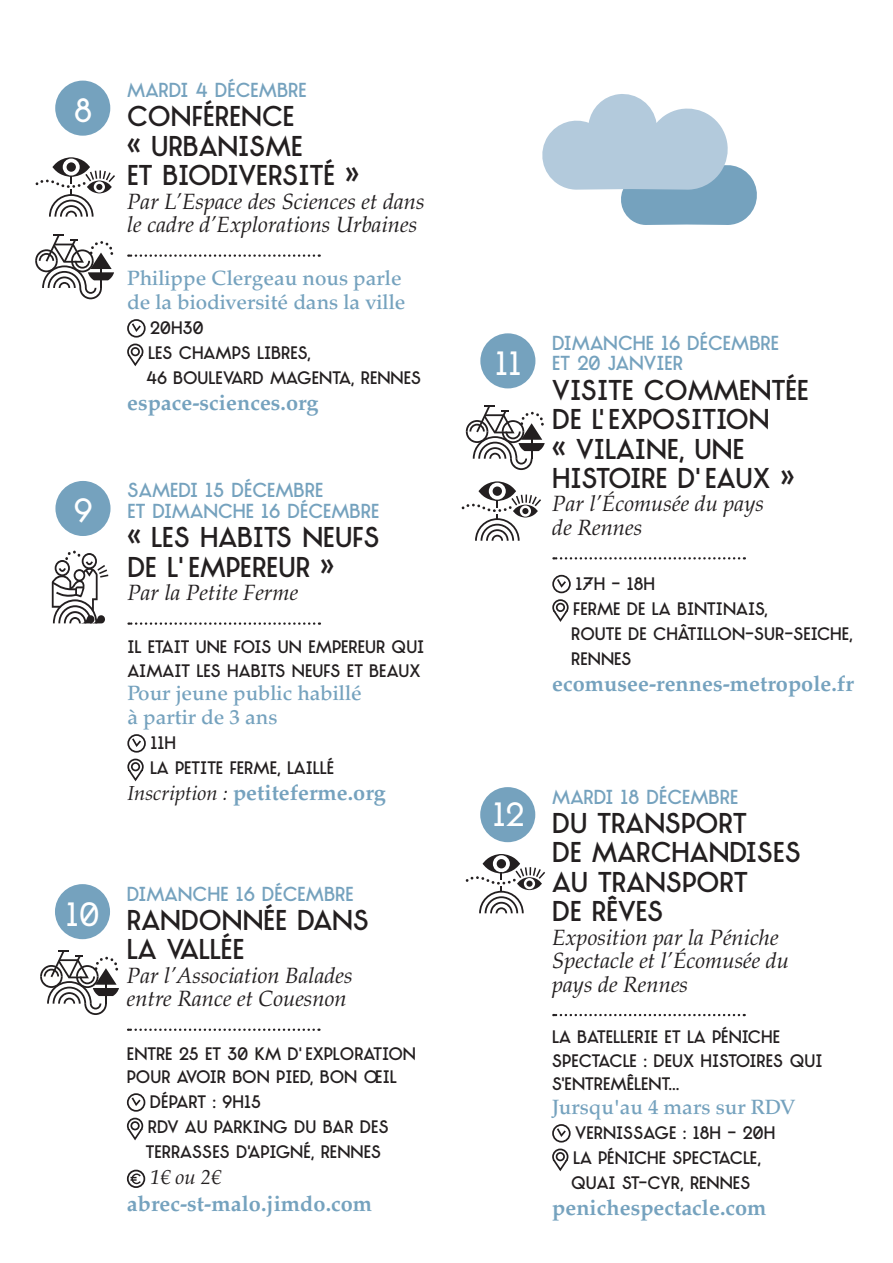
<style>
.page{position:relative;width:893px;height:1263px;background:#fff}
.page>*{position:absolute;margin:0;border:0;box-sizing:border-box;transform-origin:0 0}
.t1{font:31.8px "TJ Evolette A";color:#fff}
.t2{font:700 27px/29.4px "TJ Evolette A";color:#231f20}
.t3{font:italic 21.9px/23.4px "Palatino LT Std";color:#231f20}
.t4{font:700 21.9px "Palatino LT Std";color:#75a2be}
.t5{font:500 20.7px/23.4px "Palatino LT Std";color:#75a2be}
.t6{font:italic 20.4px "Palatino LT Std";color:#231f20}
.t7{font:700 19.2px/20.7px "TJ Evolette A";color:#75a2be}
.t8{font:700 17.1px/24.9px "TJ Evolette A";color:#231f20}
.s1{font-weight:400;font-style:italic;font-size:20.4px;color:#231f20}
</style>
<div class="page">
<svg style="left:466px;top:405px;width:79px;height:65px"></svg>
<svg style="left:553px;top:557px;width:192px;height:2px"></svg>
<svg style="left:552px;top:574px;width:19px;height:48px"></svg>
<div style="left:480px;top:333px;width:55px;height:55px;background:#75a2be;border-radius:50%"></div>
<svg style="left:461px;top:481px;width:80px;height:60px"></svg>
<svg style="left:553px;top:1014px;width:192px;height:2px"></svg>
<svg style="left:552px;top:1124px;width:19px;height:47px"></svg>
<div style="left:480px;top:787px;width:55px;height:55px;background:#75a2be;border-radius:50%"></div>
<svg style="left:466px;top:854px;width:79px;height:59px"></svg>
<svg style="left:542px;top:94px;width:215px;height:131px"></svg>
<svg style="left:129px;top:622px;width:191px;height:3px"></svg>
<svg style="left:127px;top:734px;width:19px;height:48px"></svg>
<div style="left:55px;top:481px;width:56px;height:55px;background:#75a2be;border-radius:50%"></div>
<svg style="left:52px;top:550px;width:56px;height:74px"></svg>
<svg style="left:128px;top:1028px;width:191px;height:3px"></svg>
<svg style="left:126px;top:1093px;width:20px;height:48px"></svg>
<div style="left:127px;top:1170px;width:18px;height:18px;border:2px solid #231f20;border-radius:50%"></div>
<svg style="left:130px;top:1173px;width:11px;height:11px"></svg>
<div style="left:55px;top:884px;width:55px;height:55px;background:#75a2be;border-radius:50%"></div>
<svg style="left:40px;top:950px;width:79px;height:65px"></svg>
<svg style="left:35px;top:157px;width:80px;height:60px"></svg>
<svg style="left:128px;top:254px;width:192px;height:3px"></svg>
<svg style="left:127px;top:319px;width:19px;height:48px"></svg>
<div style="left:55px;top:81px;width:55px;height:55px;background:#75a2be;border-radius:50%"></div>
<svg style="left:35px;top:235px;width:79px;height:64px"></svg>
<h1 class="t1" style="left:74px;top:92px;width:20px">8</h1>
<h1 class="t1" style="left:74px;top:492px;width:20px">9</h1>
<p class="t7" style="left:127px;top:80px;width:181px">MARDI 4 DÉCEMBRE</p>
<h2 class="t2" style="left:127px;top:102px;width:51px">CONFÉRENCE<br>« URBANISME<br>ET BIODIVERSITÉ</h2>
<h2 class="t2" style="left:345px;top:161px;width:15px">»</h2>
<p class="t3" style="left:127px;top:190px;width:299px">Par L’Espace des Sciences et dans le cadre d’Explorations Urbaines</p>
<p class="t5" style="left:127px;top:267px;width:280px">Philippe Clergeau nous parle de la biodiversité dans la ville</p>
<p class="t8" style="left:148px;top:315px;width:57px">20H30<br>LES</p>
<p class="t8" style="left:179px;top:340px;width:13px">CHAMPS</p>
<p class="t8" style="left:257px;top:340px;width:10px">LIBRES</p>
<p class="t8" style="left:307px;top:340px;width:5px">,</p>
<p class="t8" style="left:146px;top:365px;width:39px">46 BOULEVARD</p>
<p class="t8" style="left:270px;top:365px;width:13px">MAGENTA</p>
<p class="t8" style="left:351px;top:365px;width:21px">, RENNES</p>
<p class="t4" style="left:127px;top:390px;width:193px">espace-sciences.org</p>
<p class="t7" style="left:127px;top:480px;width:253px">SAMEDI 15 DÉCEMBRE<br>ET DIMANCHE 16 DÉCEMBRE</p>
<h2 class="t2" style="left:127px;top:523px;width:37px">« LES</h2>
<h2 class="t2" style="left:200px;top:523px;width:16px">HABITS</h2>
<h2 class="t2" style="left:302px;top:523px;width:16px">NEUFS</h2>
<h2 class="t2" style="left:127px;top:552px;width:77px">DE L ' EMPEREUR</h2>
<h2 class="t2" style="left:320px;top:552px;width:15px">»</h2>
<p class="t3" style="left:127px;top:581px;width:172px">Par la Petite Ferme</p>
<p class="t8" style="left:127px;top:635px;width:30px">IL ETAIT</p>
<p class="t8" style="left:196px;top:635px;width:11px">UNE</p>
<p class="t8" style="left:234px;top:635px;width:10px">FOIS</p>
<p class="t8" style="left:278px;top:635px;width:41px">UN EMPEREUR</p>
<p class="t8" style="left:392px;top:635px;width:12px">QUI</p>
<p class="t8" style="left:127px;top:658px;width:12px">AIMAIT</p>
<p class="t8" style="left:196px;top:658px;width:9px">LES</p>
<p class="t8" style="left:227px;top:658px;width:11px">HABITS</p>
<p class="t8" style="left:292px;top:658px;width:11px">NEUFS</p>
<p class="t8" style="left:347px;top:658px;width:34px">ET BEAUX</p>
<p class="t5" style="left:127px;top:682px;width:236px">Pour jeune public habillé à partir de 3 ans</p>
<p class="t8" style="left:150px;top:730px;width:34px">11H<br>LA PETITE</p>
<p class="t8" style="left:230px;top:755px;width:11px">FERME</p>
<p class="t8" style="left:277px;top:755px;width:19px">, LAILL</p>
<p class="t8" style="left:327px;top:755px;width:9px">É</p>
<p class="t4" style="left:127px;top:780px;width:260px"><span class="s1">Inscription :</span> petiteferme.org</p>
<h1 class="t1" style="left:66px;top:895px;width:36px">10</h1>
<p class="t7" style="left:127px;top:883px;width:228px">DIMANCHE 16 DÉCEMBRE</p>
<h2 class="t2" style="left:127px;top:905px;width:244px">RANDONNÉE DANS<br>LA VALLÉE</h2>
<p class="t3" style="left:127px;top:964px;width:227px">Par l’Association Balades entre Rance et Couesnon</p>
<p class="t8" style="left:127px;top:1041px;width:10px">ENTRE</p>
<p class="t8" style="left:179px;top:1041px;width:138px">25 ET 30 KM D' EXPLORATION</p>
<p class="t8" style="left:127px;top:1064px;width:271px">POUR AVOIR BON PIED, BON OEIL</p>
<p class="t8" style="left:150px;top:1089px;width:11px">DÉPART</p>
<p class="t8" style="left:148px;top:1089px;width:118px;text-align:right">: 9H15<br>RDV AU PARKING</p>
<p class="t8" style="left:294px;top:1114px;width:40px">DU BAR</p>
<p class="t8" style="left:360px;top:1114px;width:10px">DES</p>
<p class="t8" style="left:146px;top:1139px;width:11px">TERRASSES</p>
<p class="t8" style="left:236px;top:1139px;width:24px">D'APIGNÉ</p>
<p class="t8" style="left:311px;top:1139px;width:21px">, RENNES</p>
<p class="t6" style="left:150px;top:1166px;width:72px">1€ ou 2€</p>
<p class="t4" style="left:127px;top:1191px;width:247px">abrec-st-malo.jimdo.com</p>
<h1 class="t1" style="left:495px;top:344px;width:28px">11</h1>
<p class="t7" style="left:552px;top:333px;width:228px">DIMANCHE 16 DÉCEMBRE<br>ET 20 JANVIER</p>
<h2 class="t2" style="left:552px;top:375px;width:15px">VISITE</h2>
<h2 class="t2" style="left:644px;top:375px;width:20px">COMMENTÉE</h2>
<h2 class="t2" style="left:552px;top:405px;width:74px">DE L' EXPOSITION « VILAINE</h2>
<h2 class="t2" style="left:679px;top:434px;width:33px">, UNE</h2>
<h2 class="t2" style="left:552px;top:464px;width:16px">HISTOIRE</h2>
<h2 class="t2" style="left:678px;top:464px;width:45px">D' EAUX</h2>
<h2 class="t2" style="left:780px;top:464px;width:15px">»</h2>
<p class="t3" style="left:552px;top:493px;width:213px">Par l’Écomusée du pays de Rennes</p>
<p class="t8" style="left:573px;top:571px;width:83px">17H - 18H<br>FERME</p>
<p class="t8" style="left:627px;top:596px;width:61px">DELABINTINAIS</p>
<p class="t8" style="left:764px;top:596px;width:5px">,</p>
<p class="t8" style="left:571px;top:621px;width:11px">ROUTE</p>
<p class="t8" style="left:628px;top:621px;width:71px">DE CHÂTILLON</p>
<p class="t8" style="left:745px;top:621px;width:59px">-SUR-SEICHE</p>
<p class="t8" style="left:849px;top:621px;width:5px">,</p>
<p class="t8" style="left:571px;top:646px;width:11px">RENNES</p>
<p class="t4" style="left:552px;top:671px;width:303px">ecomusee-rennes-metropole.fr</p>
<h1 class="t1" style="left:493px;top:796px;width:33px">12</h1>
<p class="t7" style="left:552px;top:786px;width:188px">MARDI 18 DÉCEMBRE</p>
<h2 class="t2" style="left:552px;top:808px;width:82px">DU TRANSPORT<br>DE MARCHANDISES<br>AU TRANSPORT<br>DE RÊVES</h2>
<p class="t3" style="left:552px;top:926px;width:239px">Exposition par la Péniche<br>Spectacle et l’Écomusée du pays de Rennes</p>
<p class="t8" style="left:552px;top:1025px;width:272px;line-height:23.4px">LA BATELLERIE ET LA PÉNICHE<br>SPECTACLE : DEUX HISTOIRES QUI<br>S'ENTREMÊLENT...</p>
<p class="t5" style="left:552px;top:1095px;width:245px">Jursqu'au 4 mars sur RDV</p>
<p class="t8" style="left:573px;top:1120px;width:204px">VERNISSAGE : 18H - 20H<br>LA PÉNICHE</p>
<p class="t8" style="left:672px;top:1145px;width:11px">SPECTACLE</p>
<p class="t8" style="left:757px;top:1145px;width:5px">,</p>
<p class="t8" style="left:571px;top:1170px;width:12px">QUAI</p>
<p class="t8" style="left:622px;top:1170px;width:37px">ST-CYR</p>
<p class="t8" style="left:680px;top:1170px;width:21px">, RENNES</p>
<p class="t4" style="left:552px;top:1195px;width:216px">penichespectacle.com</p>
</div>
